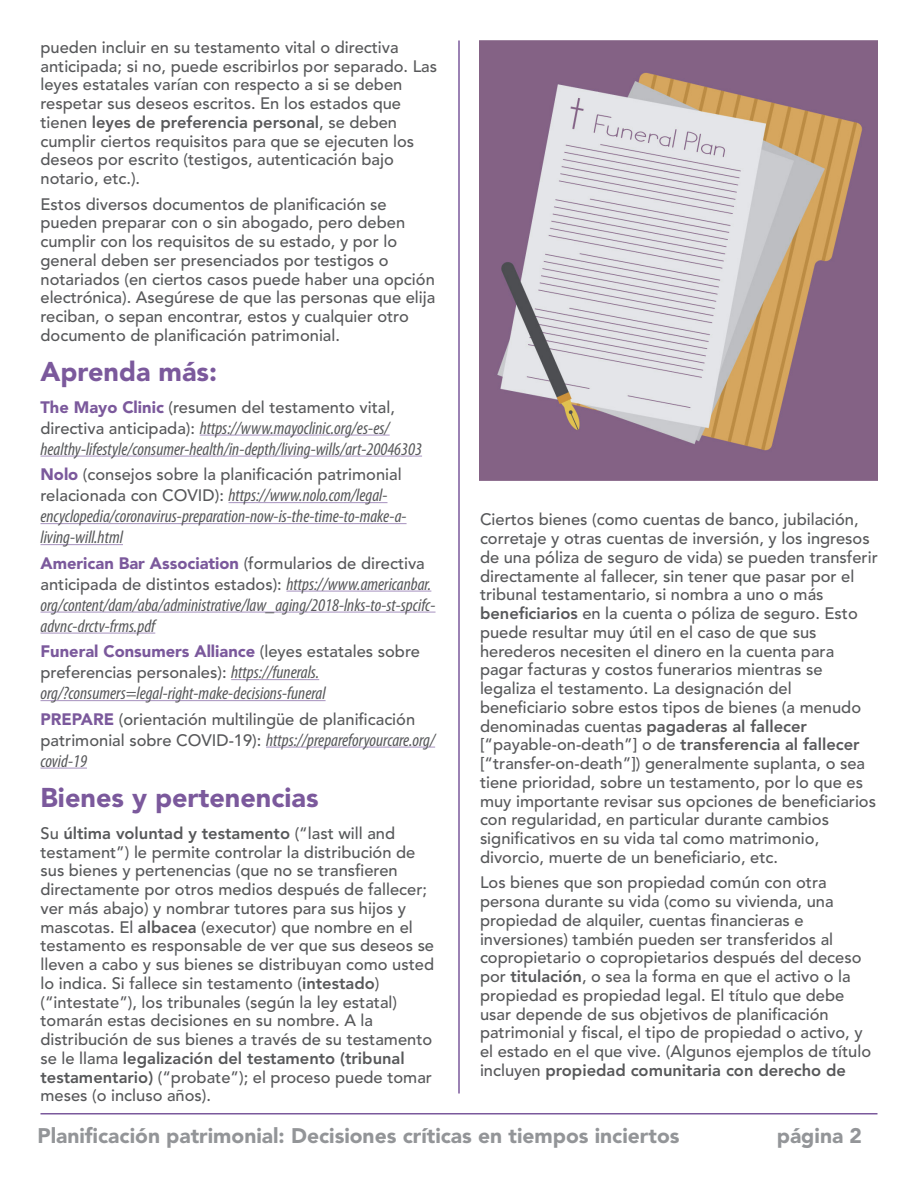
<style>
.page{position:relative;width:918px;height:1188px;background:#fff}
.page>*{position:absolute;margin:0;border:0;box-sizing:border-box;transform-origin:0 0}
.Subheads{font:900 27px "Avenir LT Std";color:#7b599c}
.t1{font:900 21px "Avenir LT Std";color:#939598}
.Text{font:italic condensed 18px/21px "Myriad Pro";color:#57585a}
.Text-2{font:500 16.5px/18.8px "Avenir LT Std";color:#57585a}
.s1{font-weight:800}
.s2{font-weight:900;color:#7b599c}
.s3{font-family:"Avenir LT Std";font-weight:500;font-style:normal;font-stretch:normal;font-size:16.5px}
.s4{font-family:"Myriad Pro";font-weight:400;font-style:italic;font-stretch:condensed;font-size:18px}
</style>
<div class="page">
<hr style="left:40px;top:1113px;width:838px;height:1px;background:#7b599c">
<hr style="left:200px;top:435px;width:190px;height:1px;background:#b09dc6">
<hr style="left:40px;top:456px;width:382px;height:1px;background:#b09dc6">
<hr style="left:229px;top:502px;width:159px;height:1px;background:#b09dc6">
<hr style="left:40px;top:523px;width:367px;height:1px;background:#b09dc6">
<hr style="left:40px;top:544px;width:83px;height:1px;background:#b09dc6">
<hr style="left:286px;top:591px;width:145px;height:1px;background:#b09dc6">
<hr style="left:40px;top:612px;width:396px;height:1px;background:#b09dc6">
<hr style="left:40px;top:633px;width:115px;height:1px;background:#b09dc6">
<hr style="left:231px;top:679px;width:88px;height:1px;background:#b09dc6">
<hr style="left:40px;top:700px;width:286px;height:1px;background:#b09dc6">
<hr style="left:266px;top:747px;width:169px;height:1px;background:#b09dc6">
<hr style="left:40px;top:768px;width:47px;height:1px;background:#b09dc6">
<img style="left:479px;top:40px;width:399px;height:441px">
<hr style="left:458px;top:40px;width:2px;height:1054px;background:#7b599c">
<p class="Text-2" style="left:40px;top:38px;width:398px">pueden incluir en su testamento vital o directiva anticipada; si no, puede escribirlos por separado. Las leyes estatales varían con respecto a si se deben respetar sus deseos escritos. En los estados que tienen <span class="s1">leyes de preferencia personal</span>, se deben cumplir ciertos requisitos para que se ejecuten los deseos por escrito (testigos, autenticación bajo notario, etc.).</p>
<p class="Text-2" style="left:40px;top:195px;width:396px">Estos diversos documentos de planificación se pueden preparar con o sin abogado, pero deben cumplir con los requisitos de su estado, y por lo general deben ser presenciados por testigos o notariados (en ciertos casos puede haber una opción electrónica). Asegúrese de que las personas que elija reciban, o sepan encontrar, estos y cualquier otro documento de planificación patrimonial.</p>
<p class="Subheads" style="left:40px;top:355px;width:178px">Aprenda más:</p>
<p class="Text-2" style="left:40px;top:398px;width:356px"><span class="s2">The Mayo Clinic</span> (resumen del testamento vital,</p>
<p class="Text" style="left:40px;top:417px;width:383px"><span class="s3">directiva anticipada):</span> https://www.mayoclinic.org/es-es/ healthy-lifestyle/consumer-health/in-depth/living-wills/art-20046303</p>
<p class="Text-2" style="left:40px;top:466px;width:363px"><span class="s2">Nolo</span> (consejos sobre la planificación patrimonial</p>
<p class="Text" style="left:40px;top:485px;width:368px"><span class="s3">relacionada con COVID):</span> https://www.nolo.com/legal&shy;encyclopedia/coronavirus-preparation-now-is-the-time-to-make-a&shy;living-will.html</p>
<p class="Text-2" style="left:40px;top:553px;width:392px;line-height:21px"><span class="s2">American Bar Association</span> (formularios de directiva anticipada de distintos estados): <span class="s4">https://www.americanbar.</span></p>
<p class="Text" style="left:40px;top:594px;width:397px">org/content/dam/aba/administrative/law_aging/2018-lnks-to-st-spcifc&shy;advnc-drctv-frms.pdf</p>
<p class="Text-2" style="left:40px;top:642px;width:381px;line-height:21px"><span class="s2">Funeral Consumers Alliance</span> (leyes estatales sobre preferencias personales): <span class="s4">https://funerals.</span></p>
<p class="Text" style="left:40px;top:683px;width:287px">org/?consumers=legal-right-make-decisions-funeral</p>
<p class="Text-2" style="left:40px;top:710px;width:376px"><span class="s2">PREPARE</span> (orientación multilingüe de planificación</p>
<p class="Text" style="left:40px;top:729px;width:396px"><span class="s3">patrimonial sobre COVID-19):</span> https://prepareforyourcare.org/ covid-19</p>
<p class="Subheads" style="left:40px;top:781px;width:280px">Bienes y pertenencias</p>
<p class="Text-2" style="left:40px;top:824px;width:395px">Su <span class="s1">última voluntad y testamento</span> (“last will and testament”) le permite controlar la distribución de sus bienes y pertenencias (que no se transfieren directamente por otros medios después de fallecer; ver más abajo) y nombrar tutores para sus hijos y mascotas. El <span class="s1">albacea</span> (executor) que nombre en el testamento es responsable de ver que sus deseos se lleven a cabo y sus bienes se distribuyan como usted lo indica. Si fallece sin testamento (<span class="s1">intestado</span>) (“intestate”), los tribunales (según la ley estatal) tomarán estas decisiones en su nombre. A la distribución de sus bienes a través de su testamento se le llama <span class="s1">legalización del testamento (tribunal testamentario)</span> (“probate”); el proceso puede tomar meses (o incluso años).</p>
<p class="Text-2" style="left:480px;top:511px;width:399px">Ciertos bienes (como cuentas de banco, jubilación, corretaje y otras cuentas de inversión, y los ingresos de una póliza de seguro de vida) se pueden transferir directamente al fallecer, sin tener que pasar por el tribunal testamentario, si nombra a uno o más <span class="s1">beneficiarios</span> en la cuenta o póliza de seguro. Esto puede resultar muy útil en el caso de que sus herederos necesiten el dinero en la cuenta para pagar facturas y costos funerarios mientras se legaliza el testamento. La designación del beneficiario sobre estos tipos de bienes (a menudo denominadas cuentas <span class="s1">pagaderas al fallecer </span>[“payable-on-death”] o de <span class="s1">transferencia al fallecer </span>[“transfer-on-death”]) generalmente suplanta, o sea tiene prioridad, sobre un testamento, por lo que es muy importante revisar sus opciones de beneficiarios con regularidad, en particular durante cambios significativos en su vida tal como matrimonio, divorcio, muerte de un beneficiario, etc.</p>
<p class="Text-2" style="left:480px;top:874px;width:393px">Los bienes que son propiedad común con otra persona durante su vida (como su vivienda, una propiedad de alquiler, cuentas financieras e inversiones) también pueden ser transferidos al copropietario o copropietarios después del deceso por <span class="s1">titulación</span>, o sea la forma en que el activo o la propiedad es propiedad legal. El título que debe usar depende de sus objetivos de planificación patrimonial y fiscal, el tipo de propiedad o activo, y el estado en el que vive. (Algunos ejemplos de título incluyen <span class="s1">propiedad comunitaria con derecho de</span></p>
<p class="t1" style="left:38px;top:1123px;width:644px">Planificación patrimonial: Decisiones críticas en tiempos inciertos</p>
<p class="t1" style="left:777px;top:1123px;width:87px">página 2</p>
</div>
